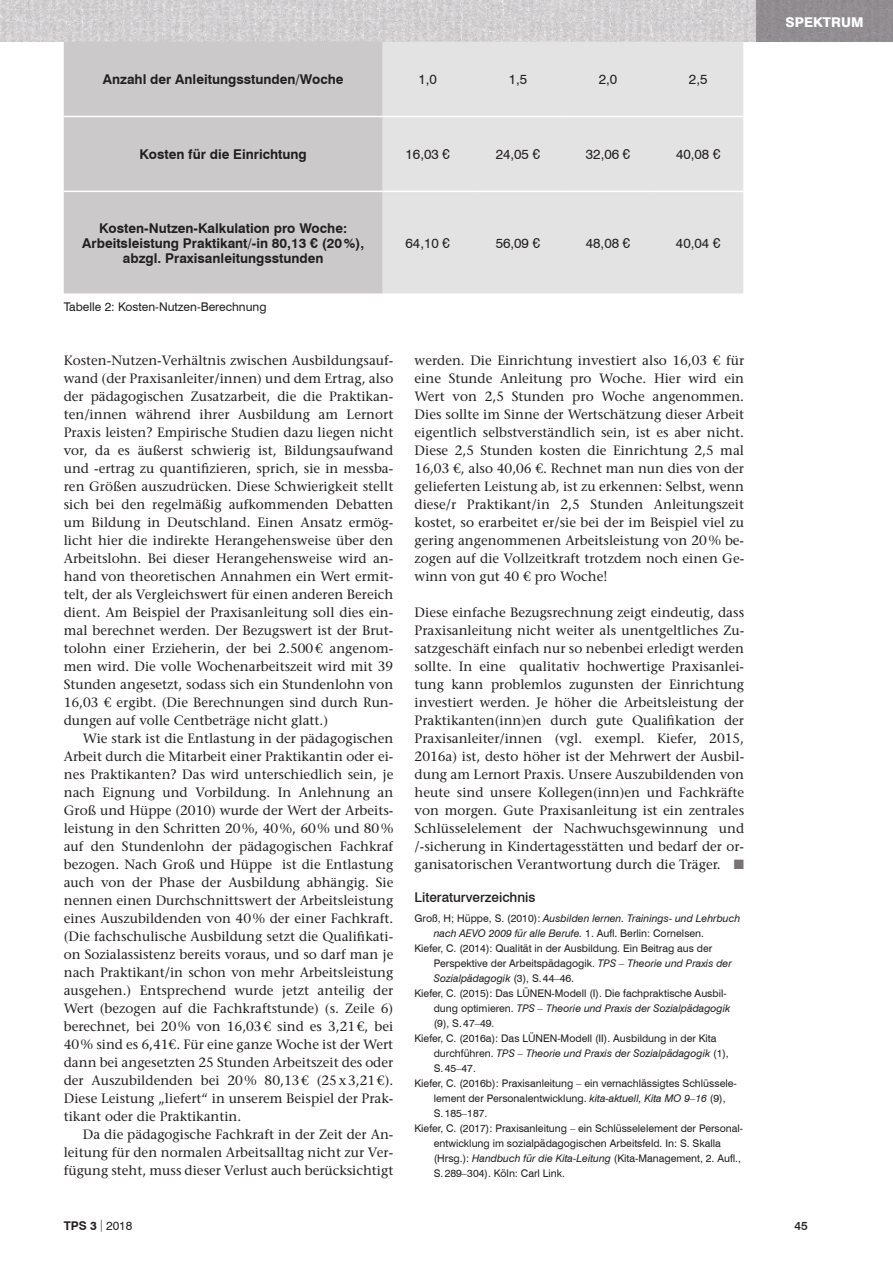
<style>
.page{position:relative;width:893px;height:1263px;background:#fff}
.page>*{position:absolute;margin:0;border:0;box-sizing:border-box;transform-origin:0 0}
.t1{font:500 13.5px/18px "Stone Serif Std";color:#231f20;text-align:justify}
.t2{font:700 13.5px/15px "Swiss 721 BT";color:#231f20;text-align:center}
.t3{font:13.5px "Swiss 721 BT";color:#231f20}
.t4{font:500 13.5px "Swiss 721 BT";color:#231f20}
.t5{font:800 13.5px "Swiss 721 BT";color:#fff}
.t6{font:12px "Swiss 721 BT";color:#231f20}
.t7{font:700 12px "Swiss 721 BT";color:#231f20}
.t8{font:500 12px "Swiss 721 BT";color:#231f20}
.t9{font:10.5px "Swiss 721 BT";color:#231f20}
.t10{font:italic 10.5px "Swiss 721 BT";color:#231f20}
.s1{color:#787275}
.s2{font-style:normal}
.s3{font-style:italic}
.s4{font-weight:300}
.s5{font-weight:400}
</style>
<div class="page">
<svg style="left:0;top:0;width:756px;height:41px;background:#d2d0d1"></svg>
<div style="left:756px;top:0;width:137px;height:41px;background:#928d90"></div>
<div style="left:64px;top:42px;width:319px;height:251px;background:#cbc9ca"></div>
<div style="left:383px;top:42px;width:360px;height:251px;background:#e3e3e3"></div>
<hr style="left:64px;top:116px;width:319px;height:1px;background:#fff">
<hr style="left:383px;top:116px;width:90px;height:1px;background:#fff">
<hr style="left:473px;top:116px;width:90px;height:1px;background:#fff">
<hr style="left:563px;top:116px;width:90px;height:1px;background:#fff">
<hr style="left:653px;top:116px;width:90px;height:1px;background:#fff">
<hr style="left:64px;top:191px;width:319px;height:1px;background:#fff">
<hr style="left:383px;top:191px;width:90px;height:1px;background:#fff">
<hr style="left:473px;top:191px;width:90px;height:1px;background:#fff">
<hr style="left:563px;top:191px;width:90px;height:1px;background:#fff">
<hr style="left:653px;top:191px;width:90px;height:1px;background:#fff">
<p class="t2" style="left:103px;top:72px;width:242px">Anzahl der Anleitungsstunden/Woche</p>
<p class="t3" style="left:418px;top:71px;width:20px">1,0</p>
<p class="t3" style="left:509px;top:71px;width:20px">1,5</p>
<p class="t3" style="left:599px;top:71px;width:20px">2,0</p>
<p class="t3" style="left:689px;top:71px;width:20px">2,5</p>
<p class="t2" style="left:140px;top:147px;width:169px">Kosten für die Einrichtung</p>
<p class="t3" style="left:406px;top:146px;width:46px">16,03 €</p>
<p class="t3" style="left:496px;top:146px;width:46px">24,05 €</p>
<p class="t3" style="left:586px;top:146px;width:46px">32,06 €</p>
<p class="t3" style="left:676px;top:146px;width:46px">40,08 €</p>
<p class="t2" style="left:82px;top:220px;width:283px">Kosten-Nutzen-Kalkulation pro Woche:<br>Arbeitsleistung Praktikant/-in 80,13 € (20%), abzgl. Praxisanleitungsstunden</p>
<p class="t6" style="left:64px;top:300px;width:204px">Tabelle 2: Kosten-Nutzen-Berechnung</p>
<p class="t3" style="left:406px;top:234px;width:46px">64,10 €</p>
<p class="t3" style="left:496px;top:234px;width:46px">56,09 €</p>
<p class="t3" style="left:586px;top:234px;width:46px">48,08 €</p>
<p class="t3" style="left:676px;top:234px;width:46px">40,04 €</p>
<p class="t1" style="left:64px;top:352px;width:331px">Kosten-Nutzen-Verhältnis zwischen Ausbildungsauf&shy;wand (der Praxisanleiter/innen) und dem Ertrag, also der pädagogischen Zusatzarbeit, die die Praktikan&shy;ten/innen während ihrer Ausbildung am Lernort Praxis leisten? Empirische Studien dazu liegen nicht vor, da es äußerst schwierig ist, Bildungsaufwand und -ertrag zu quantifizieren, sprich, sie in messba&shy;ren Größen auszudrücken. Diese Schwierigkeit stellt sich bei den regelmäßig aufkommenden Debatten um Bildung in Deutschland. Einen Ansatz ermög&shy;licht hier die indirekte Herangehensweise über den Arbeitslohn. Bei dieser Herangehensweise wird an&shy;hand von theoretischen Annahmen ein Wert ermit&shy;telt, der als Vergleichswert für einen anderen Bereich dient. Am Beispiel der Praxisanleitung soll dies ein&shy;mal berechnet werden. Der Bezugswert ist der Brut&shy;tolohn einer Erzieherin, der bei 2.500€ angenom&shy;men wird. Die volle Wochenarbeitszeit wird mit 39<br>Stunden angesetzt, sodass sich ein Stundenlohn von 16,03 € ergibt. (Die Berechnungen sind durch Run&shy;dungen auf volle Centbeträge nicht glatt.)</p>
<p class="t1" style="left:64px;top:730px;width:331px;text-indent:19px">Wie stark ist die Entlastung in der pädagogischen Arbeit durch die Mitarbeit einer Praktikantin oder ei&shy;nes Praktikanten? Das wird unterschiedlich sein, je nach Eignung und Vorbildung. In Anlehnung an Groß und Hüppe (2010) wurde der Wert der Arbeits&shy;leistung in den Schritten 20%, 40%, 60% und 80% auf den Stundenlohn der pädagogischen Fachkraf bezogen. Nach Groß und Hüppe ist die Entlastung auch von der Phase der Ausbildung abhängig. Sie nennen einen Durchschnittswert der Arbeitsleistung eines Auszubildenden von 40% der einer Fachkraft. (Die fachschulische Ausbildung setzt die Qualifikati&shy;on Sozialassistenz bereits voraus, und so darf man je nach Praktikant/in schon von mehr Arbeitsleistung ausgehen.) Entsprechend wurde jetzt anteilig der Wert (bezogen auf die Fachkraftstunde) (s. Zeile 6) berechnet, bei 20% von 16,03€ sind es 3,21€, bei 40% sind es 6,41€. Für eine ganze Woche ist der Wert dann bei angesetzten 25 Stunden Arbeitszeit des oder der Auszubildenden bei 20% 80,13€ (25x3,21€).<br>Diese Leistung „liefert“ in unserem Beispiel der Prak&shy;tikant oder die Praktikantin.</p>
<p class="t1" style="left:64px;top:1126px;width:331px;text-indent:19px">Da die pädagogische Fachkraft in der Zeit der An&shy;leitung für den normalen Arbeitsalltag nicht zur Ver&shy;fügung steht, muss dieser Verlust auch berücksichtigt</p>
<p class="t1" style="left:415px;top:352px;width:331px">werden. Die Einrichtung investiert also 16,03 € für eine Stunde Anleitung pro Woche. Hier wird ein Wert von 2,5 Stunden pro Woche angenommen.<br>Dies sollte im Sinne der Wertschätzung dieser Arbeit eigentlich selbstverständlich sein, ist es aber nicht.<br>Diese 2,5 Stunden kosten die Einrichtung 2,5 mal 16,03 €, also 40,06 €. Rechnet man nun dies von der gelieferten Leistung ab, ist zu erkennen: Selbst, wenn diese/r Praktikant/in 2,5 Stunden Anleitungszeit kostet, so erarbeitet er/sie bei der im Beispiel viel zu gering angenommenen Arbeitsleistung von 20% be&shy;zogen auf die Vollzeitkraft trotzdem noch einen Ge&shy;winn von gut 40 € pro Woche!</p>
<p class="t1" style="left:415px;top:604px;width:331px">Diese einfache Bezugsrechnung zeigt eindeutig, dass Praxisanleitung nicht weiter als unentgeltliches Zu&shy;satzgeschäft einfach nur so nebenbei erledigt werden sollte. In eine qualitativ hochwertige Praxisanlei&shy;tung kann problemlos zugunsten der Einrichtung investiert werden. Je höher die Arbeitsleistung der Praktikanten(inn)en durch gute Qualifikation der Praxisanleiter/innen (vgl. exempl. Kiefer, 2015, 2016a) ist, desto höher ist der Mehrwert der Ausbil&shy;dung am Lernort Praxis. Unsere Auszubildenden von heute sind unsere Kollegen(inn)en und Fachkräfte von morgen. Gute Praxisanleitung ist ein zentrales Schlüsselelement der Nachwuchsgewinnung und /-sicherung in Kindertagesstätten und bedarf der or&shy;ganisatorischen Verantwortung durch die Träger. <span class="s1">■</span></p>
<p class="t4" style="left:415px;top:889px;width:123px">Literaturverzeichnis</p>
<p class="t10" style="left:415px;top:912px;width:327px"><span class="s2">Groß, H; Hüppe, S. (2010):</span> Ausbilden lernen. Trainings- und Lehrbuch</p>
<p class="t10" style="left:434px;top:927px;width:272px">nach AEVO 2009 für alle Berufe. <span class="s2">1. Aufl. Berlin: Cornelsen.</span></p>
<p class="t9" style="left:415px;top:942px;width:299px">Kiefer, C. (2014): Qualität in der Ausbildung. Ein Beitrag aus der</p>
<p class="t9" style="left:434px;top:957px;width:300px">Perspektive der Arbeitspädagogik. <span class="s3">TPS – Theorie und Praxis der</span></p>
<p class="t10" style="left:434px;top:972px;width:142px">Sozialpädagogik <span class="s2">(3), S.44–46.</span></p>
<p class="t9" style="left:415px;top:987px;width:314px">Kiefer, C. (2015): Das LÜNEN-Modell (I). Die fachpraktische Ausbil-</p>
<p class="t10" style="left:434px;top:1002px;width:298px"><span class="s2">dung optimieren.</span> TPS – Theorie und Praxis der Sozialpädagogik</p>
<p class="t9" style="left:434px;top:1017px;width:62px">(9), S.47–49.</p>
<p class="t9" style="left:415px;top:1032px;width:303px">Kiefer, C. (2016a): Das LÜNEN-Modell (II). Ausbildung in der Kita</p>
<p class="t10" style="left:434px;top:1047px;width:297px"><span class="s2">durchführen.</span> TPS – Theorie und Praxis der Sozialpädagogik <span class="s2">(1),</span></p>
<p class="t9" style="left:434px;top:1062px;width:44px">S.45–47.</p>
<p class="t9" style="left:415px;top:1077px;width:324px">Kiefer, C. (2016b): Praxisanleitung – ein vernachlässigtes Schlüssele-</p>
<p class="t9" style="left:434px;top:1092px;width:293px">lement der Personalentwicklung. <span class="s3">kita-aktuell, Kita MO 9–16</span> (9),</p>
<p class="t9" style="left:434px;top:1107px;width:55px">S.185–187.</p>
<p class="t9" style="left:415px;top:1122px;width:330px">Kiefer, C. (2017): Praxisanleitung – ein Schlüsselelement der Personal-</p>
<p class="t9" style="left:434px;top:1137px;width:289px">entwicklung im sozialpädagogischen Arbeitsfeld. In: S. Skalla</p>
<p class="t9" style="left:434px;top:1152px;width:309px">(Hrsg.): <span class="s3">Handbuch für die Kita-Leitung</span> (Kita-Management, 2. Aufl.,</p>
<p class="t9" style="left:434px;top:1167px;width:133px">S.289–304). Köln: Carl Link.</p>
<p class="t5" style="left:785px;top:14px;width:79px">SPEKTRUM</p>
<p class="t7" style="left:64px;top:1218px;width:70px">TPS 3<span class="s4">|</span><span class="s5">2018</span></p>
<p class="t8" style="left:795px;top:1218px;width:15px">45</p>
</div>
